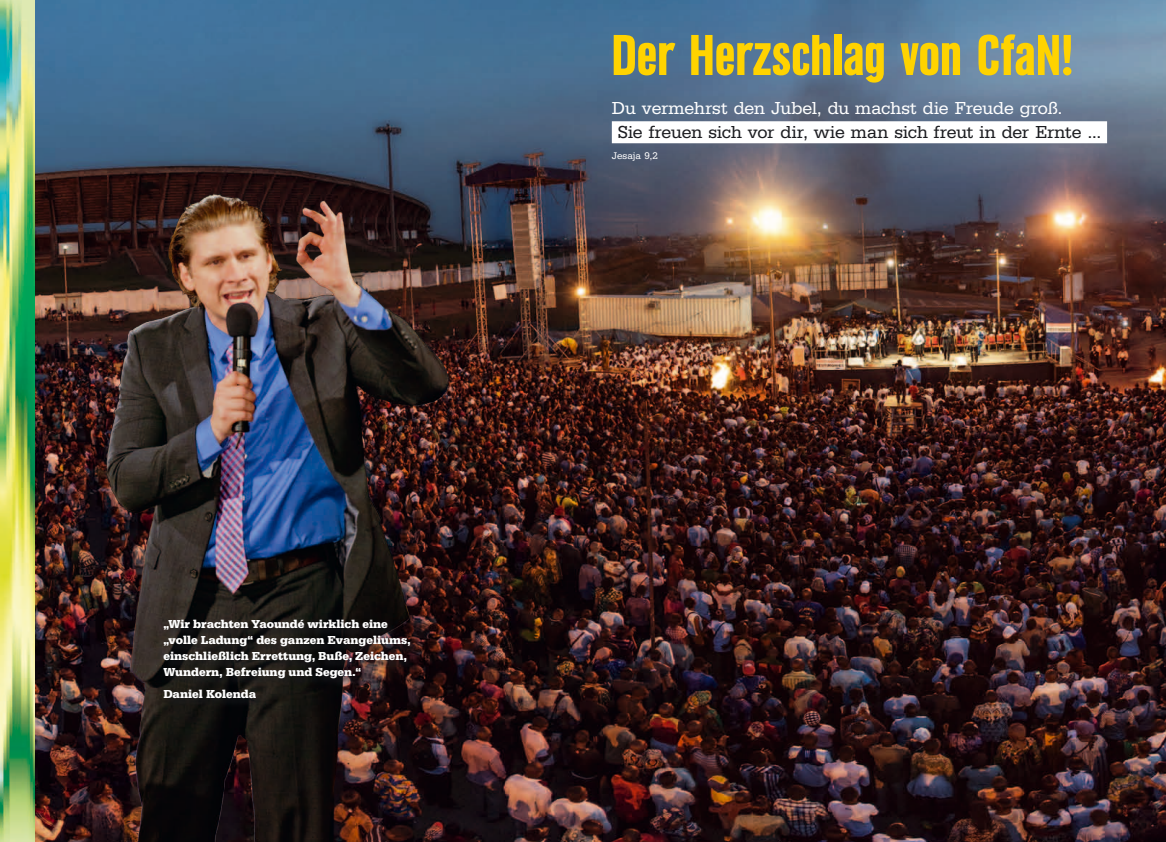
<style>
.page{position:relative;width:1166px;height:842px;background:#fff}
.page>*{position:absolute;margin:0;border:0;box-sizing:border-box;transform-origin:0 0}
.t1{font:60px "URW Grotesk TOT Bol Con";letter-spacing:-.015em;color:#ffd300}
.t2{font:18px "URW Egyptienne TOT";letter-spacing:-.005em;color:#1b1c20}
.t3{font:18px "URW Egyptienne TOT";letter-spacing:-.005em;color:#fff}
.t4{font:700 12px/16px "URW Egyptienne TOT";color:#fff}
.t5{font:10px "URW Egyptienne TOT";letter-spacing:-.005em;color:#fff}
</style>
<div class="page">
<img style="left:0;top:0;width:1165px;height:842px">
<div style="left:611px;top:121px;width:495px;height:22px;background:#fff"></div>
<img style="left:58px;top:153px;width:409px;height:689px">
<div style="left:164px;top:620px;width:256px;height:89px;background:#1b1c20;opacity:.75"></div>
<p class="t4" style="left:163px;top:617px;width:248px">„Wir brachten Yaoundé wirklich eine „volle Ladung“ des ganzen Evangeliums, einschließlich Errettung, Buße, Zeichen, Wundern, Befreiung und Segen.“</p>
<p class="t4" style="left:163px;top:686px;width:94px">Daniel Kolenda</p>
<h1 class="t1" style="left:610px;top:23px;width:464px">Der Herzschlag von CfaN!</h1>
<h2 class="t3" style="left:611px;top:98px;width:452px">Du vermehrst den Jubel, du machst die Freude groß.</h2>
<h2 class="t2" style="left:617px;top:122px;width:484px">Sie freuen sich vor dir, wie man sich freut in der Ernte …</h2>
<p class="t5" style="left:611px;top:150px;width:48px">Jesaja 9,2</p>
</div>
